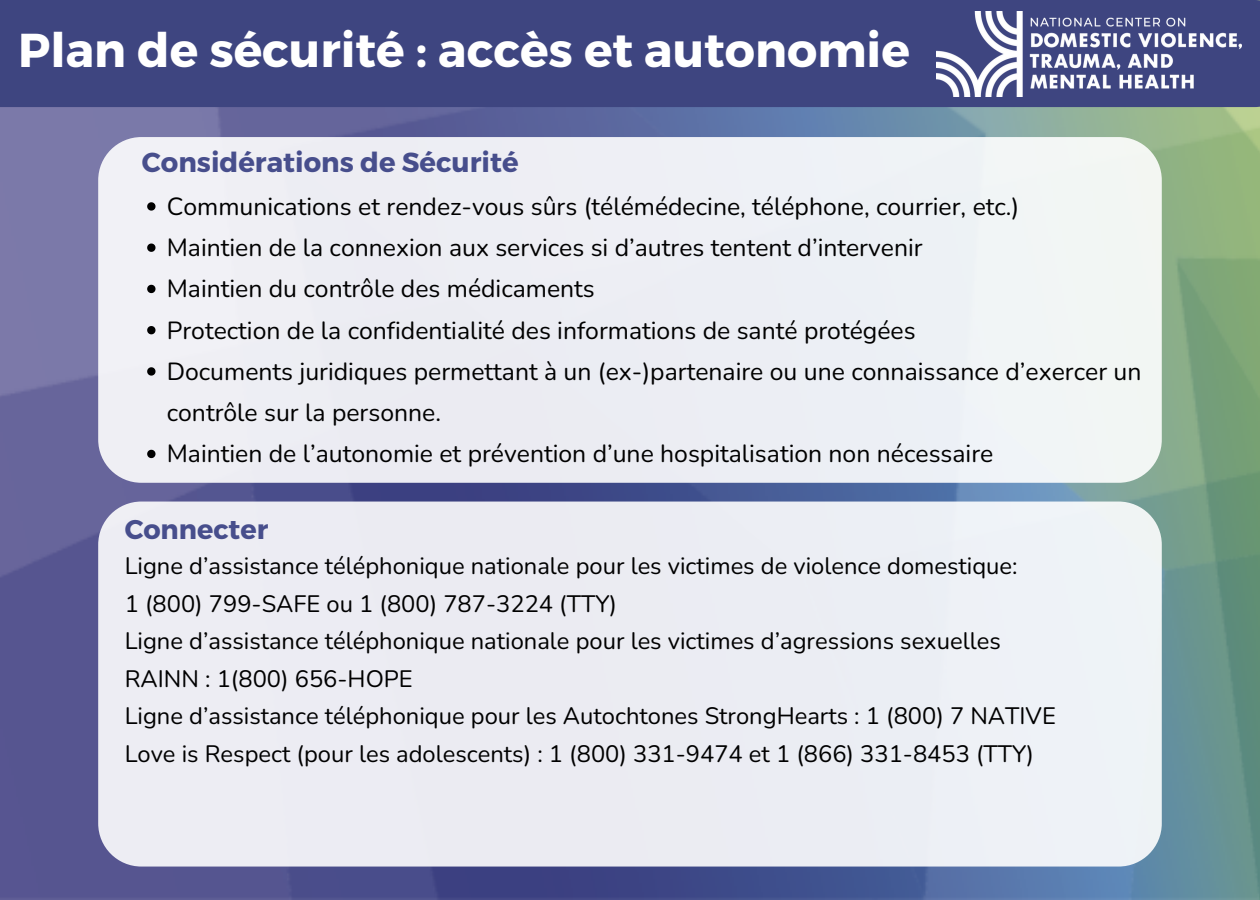
<style>
.page{position:relative;width:1260px;height:900px;background:#fff}
.page>*{position:absolute;margin:0;border:0;box-sizing:border-box;transform-origin:0 0}
.t1{font:700 47.5px "Montserrat";color:#fff}
.t2{font:700 27.5px "Montserrat";color:#474e8c}
.t3{font:700 27px "Montserrat";color:#474e8c}
.t4{font:24.75px/41.2px "Nunito";color:#000}
.t5{font:23.75px "Nunito";color:#000}
</style>
<div class="page">
<img style="left:0;top:107px;width:1260px;height:793px">
<div style="left:0;top:0;width:1260px;height:107px;background:#3e4580"></div>
<div style="left:98px;top:502px;width:1064px;height:365px;background:#ecedf3;border-radius:43px"></div>
<div style="left:98px;top:137px;width:1064px;height:346px;background:#edeff4;border-radius:43px"></div>
<svg style="left:147px;top:202px;width:9px;height:9px"></svg>
<svg style="left:147px;top:244px;width:9px;height:8px"></svg>
<svg style="left:147px;top:285px;width:9px;height:8px"></svg>
<svg style="left:147px;top:326px;width:9px;height:8px"></svg>
<svg style="left:147px;top:367px;width:9px;height:9px"></svg>
<svg style="left:147px;top:450px;width:9px;height:8px"></svg>
<img style="left:936px;top:12px;width:306px;height:84px">
<p class="t1" style="left:18px;top:19px;width:893px">Plan de sécurité : accès et autonomie</p>
<p class="t2" style="left:142px;top:145px;width:378px">Considérations de Sécurité</p>
<p class="t4" style="left:167px;top:186px;width:854px">Communications et rendez-vous sûrs (télémédecine, téléphone, courrier, etc.)</p>
<p class="t4" style="left:167px;top:227px;width:757px">Maintien de la connexion aux services si d’autres tentent d’intervenir</p>
<p class="t4" style="left:167px;top:269px;width:430px">Maintien du contrôle des médicaments</p>
<p class="t4" style="left:167px;top:310px;width:750px">Protection de la confidentialité des informations de santé protégées</p>
<p class="t4" style="left:167px;top:351px;width:976px">Documents juridiques permettant à un (ex-)partenaire ou une connaissance d’exercer un contrôle sur la personne.</p>
<p class="t4" style="left:167px;top:434px;width:828px">Maintien de l’autonomie et prévention d’une hospitalisation non nécessaire</p>
<p class="t3" style="left:125px;top:512px;width:145px">Connecter</p>
<p class="t5" style="left:125px;top:550px;width:894px">Ligne d’assistance téléphonique nationale pour les victimes de violence domestique:</p>
<p class="t5" style="left:125px;top:588px;width:494px">1 (800) 799-SAFE ou 1 (800) 787-3224 (TTY)</p>
<p class="t5" style="left:125px;top:625px;width:878px">Ligne d’assistance téléphonique nationale pour les victimes d’agressions sexuelles</p>
<p class="t5" style="left:125px;top:663px;width:290px">RAINN : 1(800) 656-HOPE</p>
<p class="t5" style="left:125px;top:700px;width:933px">Ligne d’assistance téléphonique pour les Autochtones StrongHearts : 1 (800) 7 NATIVE</p>
<p class="t5" style="left:125px;top:738px;width:911px">Love is Respect (pour les adolescents) : 1 (800) 331-9474 et 1 (866) 331-8453 (TTY)</p>
</div>
